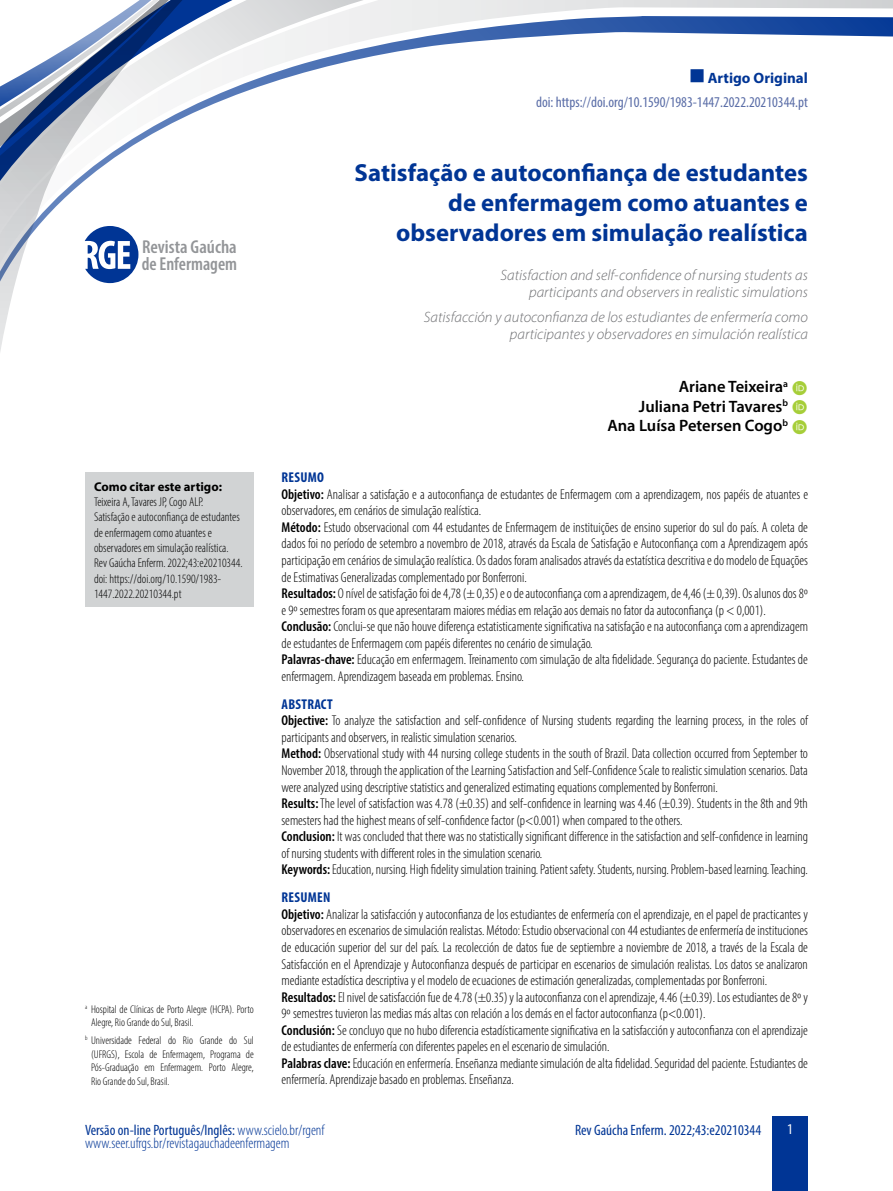
<style>
.page{position:relative;width:893px;height:1191px;background:#fff}
.page>*{position:absolute;margin:0;border:0;box-sizing:border-box;transform-origin:0 0}
.t1{font:700 24.75px/29.7px "Myriad Pro";color:#003595;text-align:right}
.t2{font:600 condensed 18.75px/16.6px "Myriad Pro";color:#939598}
.t3{font:600 16.5px/19.5px "Myriad Pro";color:#000;text-align:right}
.t4{font:italic 300 15px/16.5px "Myriad Pro";color:#6d6e71;text-align:right}
.t5{font:condensed 15px "Myriad Pro";color:#003595}
.t6{font:condensed 15px "Myriad Pro";color:#5a6da7}
.t7{font:300 condensed 15px "Myriad Pro";color:#003595}
.t8{font:700 15px "Myriad Pro";color:#003595}
.t9{font:condensed 15px "Myriad Pro";color:#fff}
.t10{font:300 condensed 14.25px/16.5px "Myriad Pro";color:#000}
.t11{font:300 condensed 12.75px/15.3px "Myriad Pro";color:#000}
.t12{font:700 12.75px "Myriad Pro";color:#000}
.t13{font:300 condensed 11.25px/13.5px "Myriad Pro";color:#000}
.s1{font-weight:700;color:#003595}
.s2{font-weight:600}
.s3{font-weight:300}
</style>
<div class="page">
<svg style="left:202px;top:0;width:691px;height:109px"></svg>
<svg style="left:0;top:0;width:202px;height:352px"></svg>
<div style="left:772px;top:1116px;width:36px;height:75px;background:#003595"></div>
<svg style="left:85px;top:226px;width:53px;height:57px"></svg>
<div style="left:85px;top:472px;width:169px;height:135px;background:#d1d3d4"></div>
<svg style="left:691px;top:69px;width:13px;height:14px"></svg>
<p class="t8" style="left:708px;top:68px;width:102px">Artigo Original</p>
<h2 class="t2" style="left:142px;top:238px;width:97px">Revista Gaúcha de Enfermagem</h2>
<p class="t12" style="left:94px;top:478px;width:130px">Como citar este artigo:</p>
<p class="t11" style="left:94px;top:494px;width:150px">Teixeira A, Tavares JP, Cogo ALP.<br>Satisfação e autoconfiança de estudantes de enfermagem como atuantes e observadores em simulação realística.<br>Rev Gaúcha Enferm. 2022;43:e20210344. doi: https://doi.org/10.1590/1983- 1447.2022.20210344.pt</p>
<p class="t13" style="left:91px;top:1002px;width:164px;text-indent:-6px"><sup>a</sup> Hospital de Clínicas de Porto Alegre (HCPA). Porto<br>Alegre, Rio Grande do Sul, Brasil.</p>
<p class="t13" style="left:91px;top:1033px;width:164px;text-align:justify;text-indent:-6px"><sup>b</sup> Universidade Federal do Rio Grande do Sul (UFRGS), Escola de Enfermagem, Programa de Pós-Graduação em Enfermagem. Porto Alegre, Rio Grande do Sul, Brasil.</p>
<p class="t6" style="left:536px;top:93px;width:273px">doi: https://doi.org/10.1590/1983-1447.2022.20210344.pt</p>
<h1 class="t1" style="left:355px;top:157px;width:455px">Satisfação e autoconfiança de estudantes de enfermagem como atuantes e observadores em simulação realística</h1>
<p class="t4" style="left:500px;top:267px;width:309px">Satisfaction and self-confidence of nursing students as participants and observers in realistic simulations</p>
<p class="t4" style="left:424px;top:309px;width:386px">Satisfacción y autoconfianza de los estudiantes de enfermería como participantes y observadores en simulación realística</p>
<p class="t3" style="left:607px;top:376px;width:182px">Ariane Teixeira<sup>a<br></sup>Juliana Petri Tavares<sup>b<br></sup>Ana Luísa Petersen Cogo<sup>b</sup></p>
<p class="t10" style="left:281px;top:469px;width:528px"><span class="s1">RESUMO<br></span><span class="s2">Objetivo:</span> Analisar a satisfação e a autoconfiança de estudantes de Enfermagem com a aprendizagem, nos papéis de atuantes e observadores, em cenários de simulação realística.<br><span class="s2">Método:</span> Estudo observacional com 44 estudantes de Enfermagem de instituições de ensino superior do sul do país. A coleta de dados foi no período de setembro a novembro de 2018, através da Escala de Satisfação e Autoconfiança com a Aprendizagem após participação em cenários de simulação realística. Os dados foram analisados através da estatística descritiva e do modelo de Equações de Estimativas Generalizadas complementado por Bonferroni.<br><span class="s2">Resultados:</span> O nível de satisfação foi de 4,78 (± 0,35) e o de autoconfiança com a aprendizagem, de 4,46 (± 0,39). Os alunos dos 8º e 9º semestres foram os que apresentaram maiores médias em relação aos demais no fator da autoconfiança (p &lt; 0,001).<br><span class="s2">Conclusão:</span> Conclui-se que não houve diferença estatisticamente significativa na satisfação e na autoconfiança com a aprendizagem de estudantes de Enfermagem com papéis diferentes no cenário de simulação.<br><span class="s2">Palavras-chave:</span> Educação em enfermagem. Treinamento com simulação de alta fidelidade. Segurança do paciente. Estudantes de enfermagem. Aprendizagem baseada em problemas. Ensino.</p>
<p class="t10" style="left:281px;top:695px;width:528px"><span class="s1">ABSTRACT<br></span><span class="s2">Objective:</span> To analyze the satisfaction and self-confidence of Nursing students regarding the learning process, in the roles of participants and observers, in realistic simulation scenarios.<br><span class="s2">Method:</span> Observational study with 44 nursing college students in the south of Brazil. Data collection occurred from September to November 2018, through the application of the Learning Satisfaction and Self-Confidence Scale to realistic simulation scenarios. Data were analyzed using descriptive statistics and generalized estimating equations complemented by Bonferroni.<br><span class="s2">Results:</span> The level of satisfaction was 4.78 (±0.35) and self-confidence in learning was 4.46 (±0.39). Students in the 8th and 9th semesters had the highest means of self-confidence factor (p&lt;0.001) when compared to the others.<br><span class="s2">Conclusion:</span> It was concluded that there was no statistically significant difference in the satisfaction and self-confidence in learning of nursing students with different roles in the simulation scenario.<br><span class="s2">Keywords:</span> Education, nursing. High fidelity simulation training. Patient safety. Students, nursing. Problem-based learning. Teaching.</p>
<p class="t10" style="left:281px;top:889px;width:528px"><span class="s1">RESUMEN<br></span><span class="s2">Objetivo:</span> Analizar la satisfacción y autoconfianza de los estudiantes de enfermería con el aprendizaje, en el papel de practicantes y observadores en escenarios de simulación realistas. Método: Estudio observacional con 44 estudiantes de enfermería de instituciones de educación superior del sur del país. La recolección de datos fue de septiembre a noviembre de 2018, a través de la Escala de Satisfacción en el Aprendizaje y Autoconfianza después de participar en escenarios de simulación realistas. Los datos se analizaron mediante estadística descriptiva y el modelo de ecuaciones de estimación generalizadas, complementadas por Bonferroni.<br><span class="s2">Resultados:</span> El nivel de satisfacción fue de 4.78 (±0.35) y la autoconfianza con el aprendizaje, 4.46 (±0.39). Los estudiantes de 8º y 9º semestres tuvieron las medias más altas con relación a los demás en el factor autoconfianza (p&lt;0.001).<br><span class="s2">Conclusión:</span> Se concluyo que no hubo diferencia estadísticamente significativa en la satisfacción y autoconfianza con el aprendizaje de estudiantes de enfermería con diferentes papeles en el escenario de simulación.<br><span class="s2">Palabras clave:</span> Educación en enfermería. Enseñanza mediante simulación de alta fidelidad. Seguridad del paciente. Estudiantes de enfermería. Aprendizaje basado en problemas. Enseñanza.</p>
<p class="t5" style="left:85px;top:1121px;width:241px">Versão on-line Português/Inglês: <span class="s3">www.scielo.br/rgenf</span></p>
<p class="t7" style="left:85px;top:1134px;width:206px">www.seer.ufrgs.br/revistagauchadeenfermagem</p>
<p class="t5" style="left:575px;top:1121px;width:188px">Rev Gaúcha Enferm. 2022;43:e20210344</p>
<p class="t9" style="left:787px;top:1120px;width:7px">1</p>
</div>
